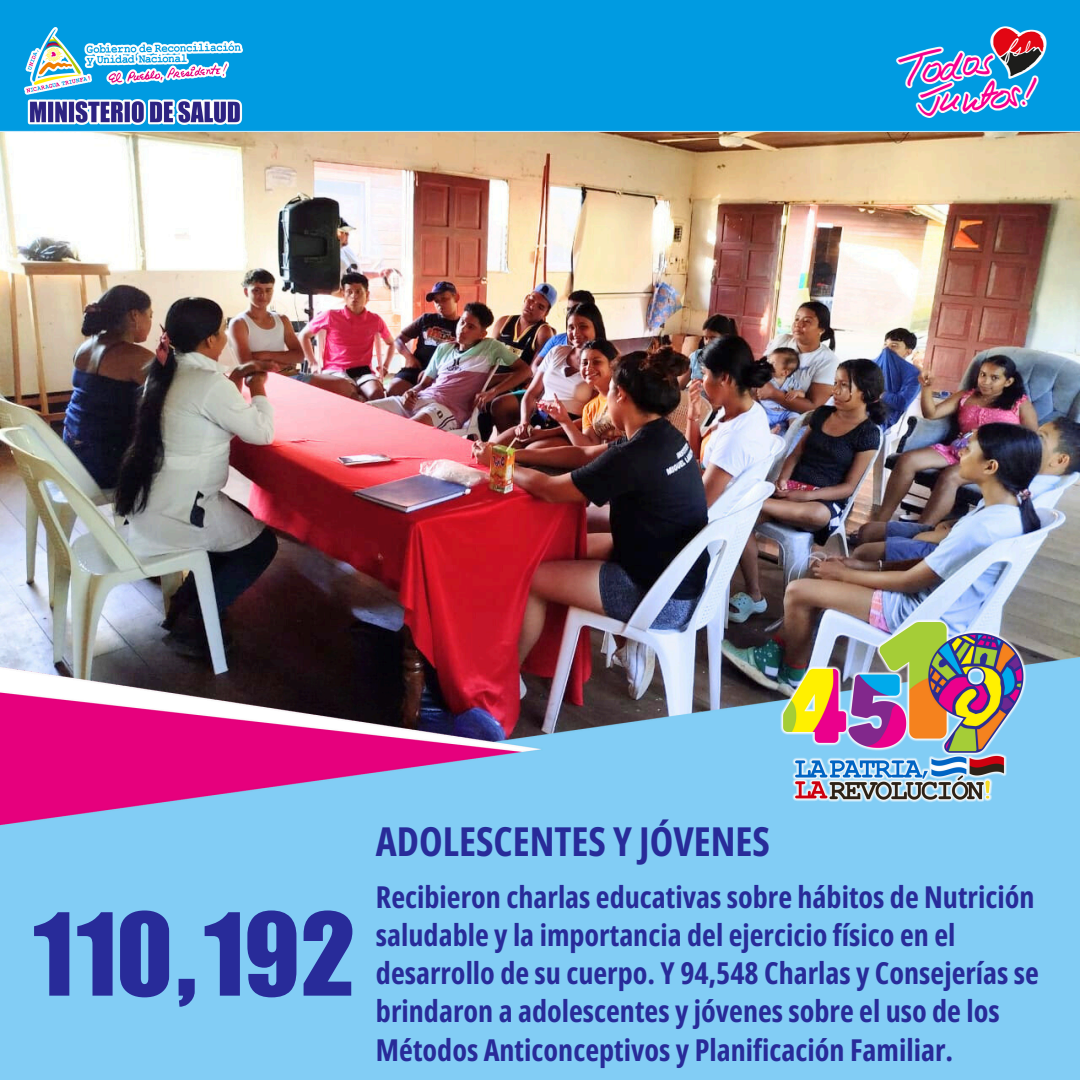
<style>
.page{position:relative;width:1080px;height:1080px;background:#fff}
.page>*{position:absolute;margin:0;border:0;box-sizing:border-box;transform-origin:0 0}
.t1{font:116.8px "Impact LT Std";color:#282b99}
.t2{font:700 39.8px "Open Sans Condensed";color:#282b99}
.t3{font:700 30.1px/38.2px "Open Sans Condensed";color:#282b99}
</style>
<div class="page">
<img style="left:0;top:0;width:1080px;height:1080px">
<img style="left:777px;top:616px;width:257px;height:189px">
<img style="left:25px;top:28px;width:218px;height:104px">
<img style="left:890px;top:10px;width:172px;height:118px">
<p class="t1" style="left:30px;top:912px;width:327px">110,192</p>
<h2 class="t2" style="left:376px;top:814px;width:395px">ADOLESCENTES Y JÓVENES</h2>
<h1 class="t3" style="left:376px;top:877px;width:665px">Recibieron charlas educativas sobre hábitos de Nutrición saludable y la importancia del ejercicio físico en el desarrollo de su cuerpo. Y 94,548 Charlas y Consejerías se brindaron a adolescentes y jóvenes sobre el uso de los Métodos Anticonceptivos y Planificación Familiar.</h1>
</div>
